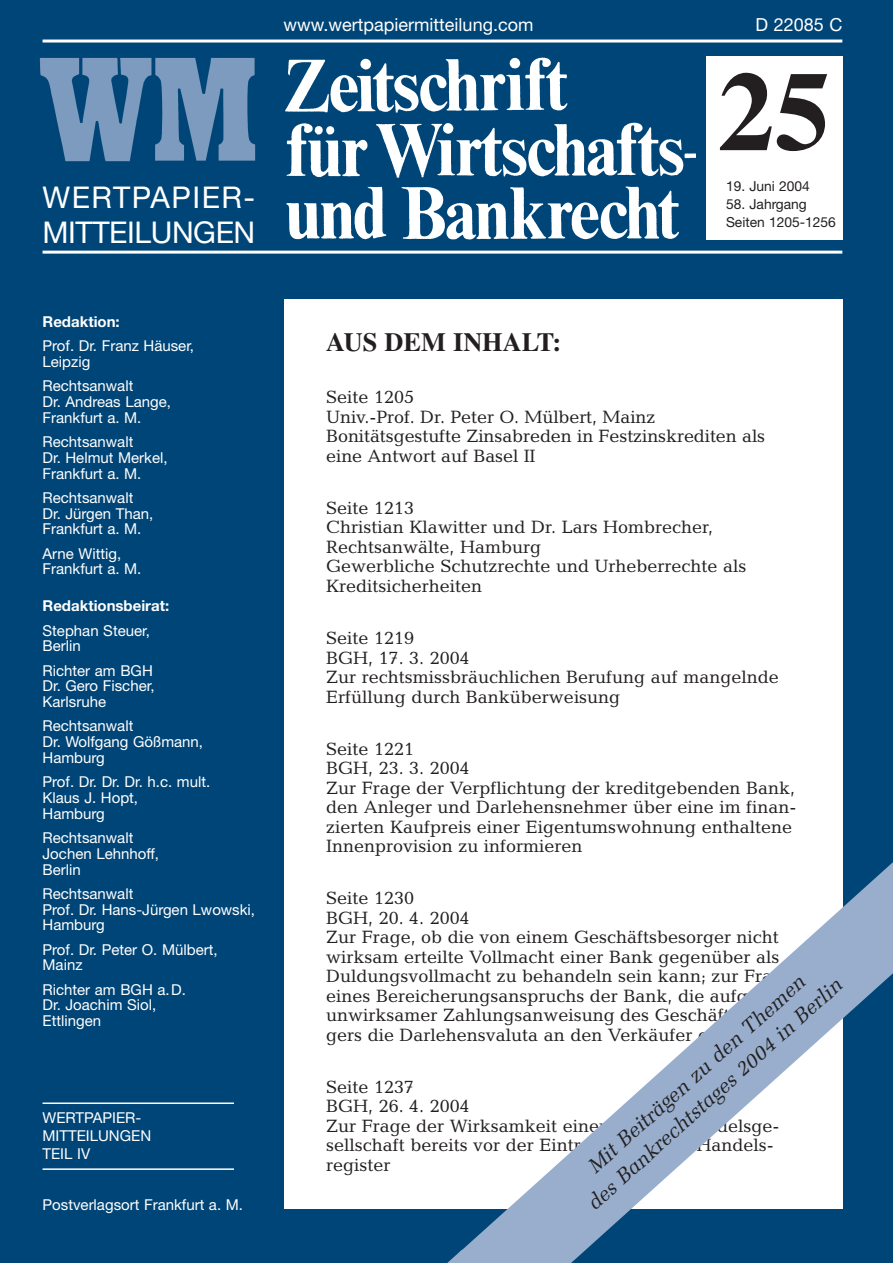
<style>
.page{position:relative;width:893px;height:1263px;background:#fff}
.page>*{position:absolute;margin:0;border:0;box-sizing:border-box;transform-origin:0 0}
.t1{font:700 112.5px "Times";color:#231f20}
.t2{font:30px/34.5px "Helvetica Neue";letter-spacing:-.015em;color:#fff}
.t3{font:700 26.25px "Times";color:#231f20}
.t4{font:italic 20.7px/27px "Melior";color:#231f20;text-align:center}
.t5{font:18px/19.5px "Candida";color:#231f20}
.t6{font:18px "Helvetica Neue";color:#fff}
.t7{font:15px/15.8px "Helvetica Neue";color:#fff}
.t8{font:700 15px "Helvetica Neue";color:#fff}
.t9{font:13.8px/18px "Helvetica Neue";color:#231f20}
</style>
<div class="page">
<div style="left:0;top:0;width:892px;height:1263px;background:#004577"></div>
<hr style="left:43px;top:251px;width:799px;height:3px;background:#fff">
<div style="left:284px;top:299px;width:558px;height:910px;background:#fff"></div>
<hr style="left:43px;top:1103px;width:191px;height:1px;background:#fff">
<hr style="left:43px;top:1168px;width:191px;height:2px;background:#fff">
<hr style="left:43px;top:40px;width:799px;height:3px;background:#fff">
<img style="left:285px;top:57px;width:411px;height:183px">
<img style="left:39px;top:57px;width:217px;height:105px">
<div style="left:706px;top:57px;width:136px;height:183px;background:#fff"></div>
<svg style="left:462px;top:856px;width:430px;height:407px"></svg>
<svg style="left:447px;top:1250px;width:38px;height:13px"></svg>
<h2 class="t2" style="left:43px;top:183px;width:214px">WERTPAPIER-<br>MITTEILUNGEN</h2>
<p class="t8" style="left:43px;top:316px;width:79px">Redaktion:</p>
<p class="t7" style="left:43px;top:340px;width:153px">Prof. Dr. Franz Häuser,<br>Leipzig</p>
<p class="t7" style="left:43px;top:380px;width:130px">Rechtsanwalt<br>Dr. Andreas Lange,<br>Frankfurt a. M.</p>
<p class="t7" style="left:43px;top:435px;width:126px">Rechtsanwalt<br>Dr. Helmut Merkel,<br>Frankfurt a. M.</p>
<p class="t7" style="left:43px;top:491px;width:112px">Rechtsanwalt<br>Dr. Jürgen Than,<br>Frankfurt a. M.</p>
<p class="t7" style="left:43px;top:547px;width:100px">Arne Wittig,<br>Frankfurt a. M.</p>
<p class="t8" style="left:43px;top:601px;width:128px">Redaktionsbeirat:</p>
<p class="t7" style="left:43px;top:624px;width:109px">Stephan Steuer,<br>Berlin</p>
<p class="t7" style="left:43px;top:664px;width:113px;text-align:justify">Richter am BGH Dr. Gero Fischer, Karlsruhe</p>
<p class="t7" style="left:43px;top:720px;width:162px">Rechtsanwalt<br>Dr. Wolfgang Gößmann,<br>Hamburg</p>
<p class="t7" style="left:43px;top:776px;width:169px">Prof. Dr. Dr. Dr. h.c. mult.<br>Klaus J. Hopt,<br>Hamburg</p>
<p class="t7" style="left:43px;top:831px;width:118px">Rechtsanwalt<br>Jochen Lehnhoff,<br>Berlin</p>
<p class="t7" style="left:43px;top:887px;width:214px">Rechtsanwalt<br>Prof. Dr. Hans-Jürgen Lwowski,<br>Hamburg</p>
<p class="t7" style="left:43px;top:943px;width:176px">Prof. Dr. Peter O. Mülbert,<br>Mainz</p>
<p class="t7" style="left:43px;top:983px;width:145px">Richter am BGH a.D.<br>Dr. Joachim Siol,<br>Ettlingen</p>
<p class="t7" style="left:43px;top:1110px;width:110px;line-height:18px">WERTPAPIER-<br>MITTEILUNGEN<br>TEIL IV</p>
<p class="t7" style="left:43px;top:1198px;width:202px">Postverlagsort Frankfurt a. M.</p>
<p class="t6" style="left:284px;top:18px;width:251px">www.wertpapiermitteilung.com</p>
<p class="t6" style="left:755px;top:18px;width:88px">D 22085 C</p>
<h1 class="t1" style="left:718px;top:72px;width:114px">25</h1>
<p class="t9" style="left:726px;top:178px;width:85px">19. Juni 2004</p>
<p class="t9" style="left:726px;top:196px;width:111px">58. Jahrgang<br>Seiten 1205-1256</p>
<h3 class="t3" style="left:326px;top:333px;width:236px">AUS DEM INHALT:</h3>
<p class="t5" style="left:326px;top:389px;width:440px">Seite 1205<br>Univ.-Prof. Dr. Peter O. Mülbert, Mainz Bonitätsgestufte Zinsabreden in Festzinskrediten als eine Antwort auf Basel II</p>
<p class="t5" style="left:326px;top:500px;width:422px">Seite 1213<br>Christian Klawitter und Dr. Lars Hombrecher,<br>Rechtsanwälte, Hamburg<br>Gewerbliche Schutzrechte und Urheberrechte als<br>Kreditsicherheiten</p>
<p class="t5" style="left:326px;top:630px;width:454px">Seite 1219<br>BGH, 17. 3. 2004<br>Zur rechtsmissbräuchlichen Berufung auf mangelnde<br>Erfüllung durch Banküberweisung</p>
<p class="t5" style="left:326px;top:741px;width:472px">Seite 1221<br>BGH, 23. 3. 2004<br>Zur Frage der Verpflichtung der kreditgebenden Bank, den Anleger und Darlehensnehmer über eine im finan&shy;zierten Kaufpreis einer Eigentumswohnung enthaltene Innenprovision zu informieren</p>
<p class="t5" style="left:326px;top:890px;width:468px">Seite 1230<br>BGH, 20. 4. 2004<br>Zur Frage, ob die von einem Geschäftsbesorger nicht wirksam erteilte Vollmacht einer Bank gegenüber als Duldungsvollmacht zu behandeln sein kann; zur Frage eines Bereicherungsanspruchs der Bank, die aufgrund unwirksamer Zahlungsanweisung des Geschäftsbesor&shy;gers die Darlehensvaluta an den Verkäufer gezahlt hat</p>
<p class="t5" style="left:326px;top:1079px;width:455px">Seite 1237<br>BGH, 26. 4. 2004<br>Zur Frage der Wirksamkeit einer offenen Handelsge&shy;sellschaft bereits vor der Eintragung in das Handels&shy;register</p>
<p class="t4" style="left:564px;top:1177px;width:336px;rotate:-42deg">Mit Beiträgen zu den Themen<br>des Bankrechtstages 2004 in Berlin</p>
</div>
